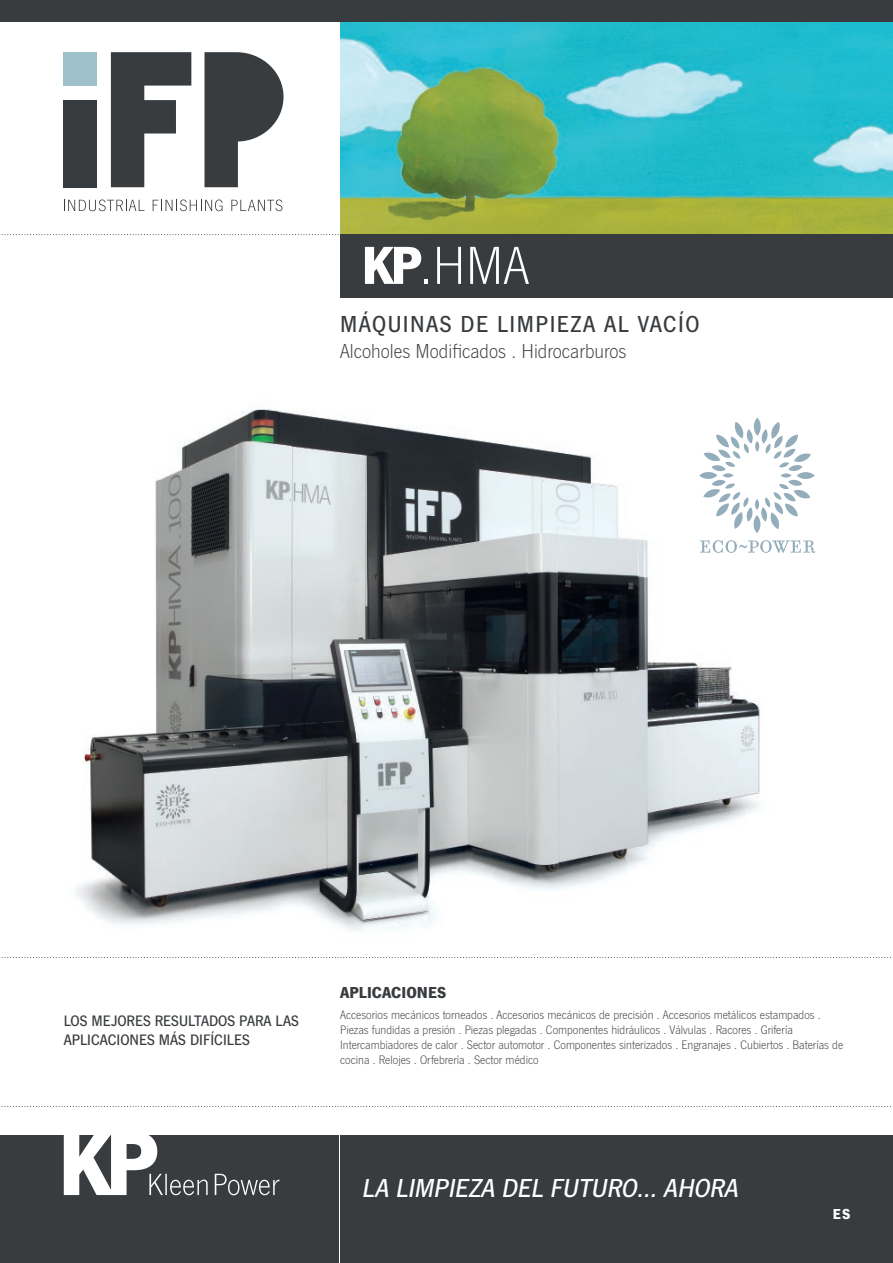
<style>
.page{position:relative;width:893px;height:1263px;background:#fff}
.page>*{position:absolute;margin:0;border:0;box-sizing:border-box;transform-origin:0 0}
.t1{font:55.5px "News Got T Ligh";color:#fff}
.t2{font:italic 500 27px "News Got T";color:#fff}
.t3{font:500 24px "News Got T";letter-spacing:.06em;color:#393c3f}
.t4{font:21px "News Got T Ligh";color:#393c3f}
.t5{font:700 16.5px "News Got T";color:#393c3f}
.t6{font:500 15.75px/18.9px "News Got T";color:#393c3f}
.t7{font:700 15px "News Got T";color:#fff}
.t8{font:12.75px/15px "News Got T Ligh";color:#393c3f}
.s1{font-family:"News Got T";font-weight:700}
</style>
<div class="page">
<img style="left:76px;top:409px;width:684px;height:522px">
<img style="left:340px;top:21px;width:553px;height:213px">
<div style="left:64px;top:100px;width:33px;height:87px;background:#393c3f"></div>
<svg style="left:204px;top:52px;width:80px;height:135px"></svg>
<div style="left:64px;top:52px;width:33px;height:34px;background:#9dc0cb"></div>
<svg style="left:111px;top:52px;width:80px;height:135px"></svg>
<svg style="left:64px;top:199px;width:80px;height:12px"></svg>
<svg style="left:153px;top:199px;width:69px;height:12px"></svg>
<svg style="left:231px;top:199px;width:51px;height:12px"></svg>
<div style="left:340px;top:234px;width:553px;height:64px;background:#393c3f"></div>
<div style="left:0;top:0;width:893px;height:21px;background:#393c3f"></div>
<div style="left:0;top:1135px;width:339px;height:128px;background:#393c3f"></div>
<div style="left:340px;top:1135px;width:553px;height:128px;background:#393c3f"></div>
<svg style="left:64px;top:1135px;width:215px;height:60px"></svg>
<svg style="left:1px;top:957px;width:892px;height:1px"></svg>
<svg style="left:1px;top:1106px;width:892px;height:1px"></svg>
<svg style="left:700px;top:540px;width:115px;height:13px"></svg>
<svg style="left:699px;top:418px;width:116px;height:115px"></svg>
<svg style="left:1px;top:234px;width:338px;height:1px"></svg>
<h1 class="t1" style="left:361px;top:235px;width:169px"><span class="s1">KP</span> .HMA</h1>
<h3 class="t3" style="left:340px;top:311px;width:361px">MÁQUINAS DE LIMPIEZA AL VACÍO</h3>
<h3 class="t4" style="left:340px;top:339px;width:288px">Alcoholes Modificados . Hidrocarburos</h3>
<p class="t6" style="left:64px;top:1011px;width:237px">LOS MEJORES RESULTADOS PARA LAS<br>APLICACIONES MÁS DIFÍCILES</p>
<p class="t5" style="left:340px;top:983px;width:108px">APLICACIONES</p>
<p class="t8" style="left:340px;top:1007px;width:505px">Accesorios mecánicos torneados . Accesorios mecánicos de precisión . Accesorios metálicos estampados .<br>Piezas fundidas a presión . Piezas plegadas . Componentes hidráulicos . Válvulas . Racores . Grifería Intercambiadores de calor . Sector automotor . Componentes sinterizados . Engranajes . Cubiertos . Baterías de cocina . Relojes . Orfebrería . Sector médico</p>
<h2 class="t2" style="left:361px;top:1173px;width:383px">LA LIMPIEZA DEL FUTURO... AHORA</h2>
<p class="t7" style="left:833px;top:1205px;width:19px">ES</p>
</div>
